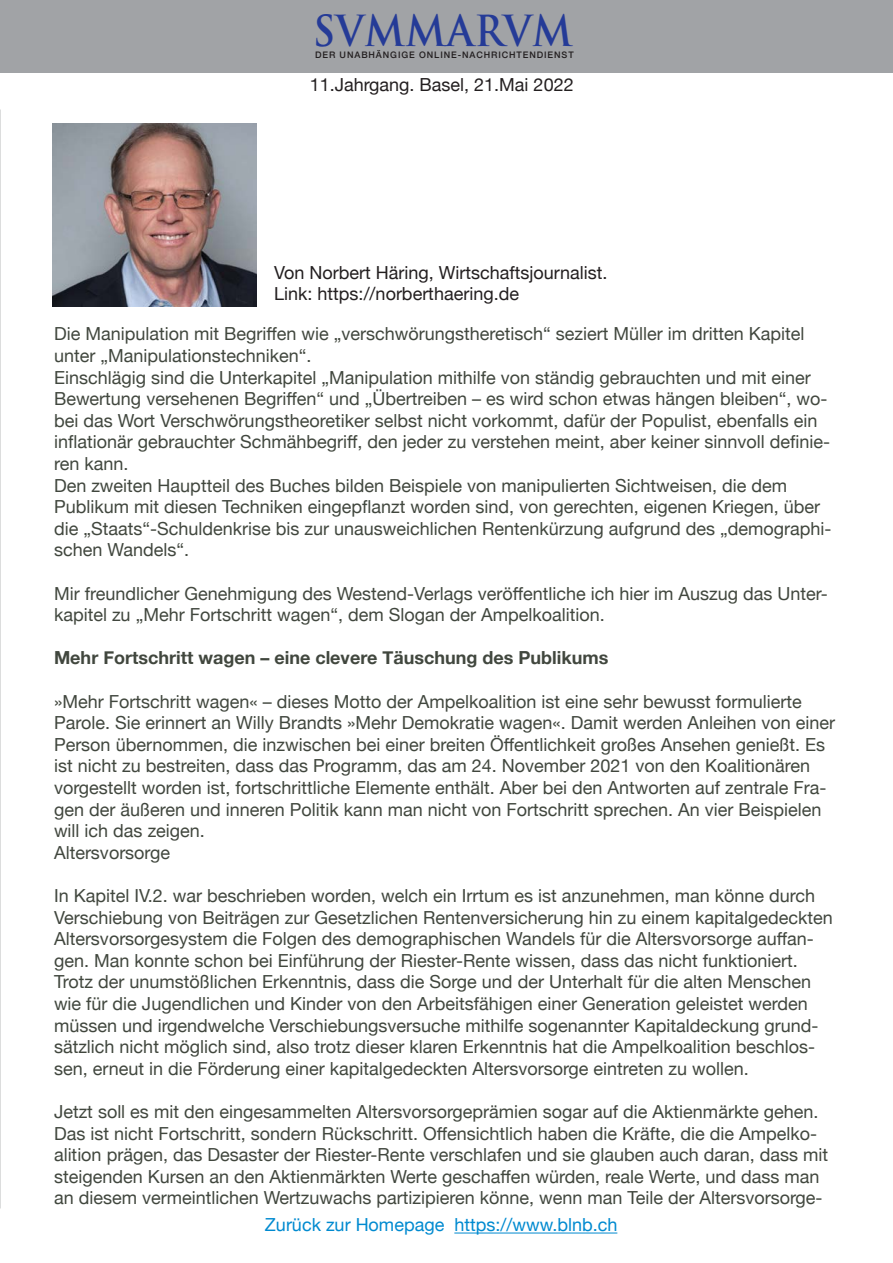
<style>
.page{position:relative;width:893px;height:1263px;background:#fff}
.page>*{position:absolute;margin:0;border:0;box-sizing:border-box;transform-origin:0 0}
.t1{font:700 41.7px "Trajan Pro";letter-spacing:.01em;color:#253b97;scale:.93 1}
.t2{font:18px/21.6px "Helvetica Neue";color:#41473e}
.t3{font:18px "Helvetica Neue";color:#231f20}
.t4{font:700 18px "Helvetica Neue";color:#41473e}
.t5{font:18px "Helvetica Neue";color:#008ad0}
.t6{font:500 9px "Helvetica Neue";letter-spacing:.1em;color:#231f20}
</style>
<div class="page">
<hr style="left:454px;top:1232px;width:163px;height:1px;background:#008ad0">
<div style="left:0;top:1px;width:893px;height:72px;background:#a1a3a6"></div>
<img style="left:53px;top:123px;width:203px;height:184px">
<h1 class="t1" style="left:313px;top:5px;width:281px">SVMMARVM</h1>
<p class="t6" style="left:315px;top:47px;width:260px">DER UNABHÄNGIGE ONLINE-NACHRICHTENDIENST</p>
<p class="t3" style="left:310px;top:72px;width:265px">11.Jahrgang. Basel, 21.Mai 2022</p>
<p class="t3" style="left:274px;top:259px;width:335px">Von Norbert Häring, Wirtschaftsjournalist.</p>
<p class="t3" style="left:274px;top:281px;width:246px">Link: https://norberthaering.de</p>
<p class="t2" style="left:54px;top:324px;width:752px">Die Manipulation mit Begriffen wie „verschwörungstheretisch“ seziert Müller im dritten Kapitel unter „Manipulationstechniken“.</p>
<p class="t2" style="left:54px;top:367px;width:778px">Einschlägig sind die Unterkapitel „Manipulation mithilfe von ständig gebrauchten und mit einer Bewertung versehenen Begriffen“ und „Übertreiben – es wird schon etwas hängen bleiben“, wo&shy;bei das Wort Verschwörungstheoretiker selbst nicht vorkommt, dafür der Populist, ebenfalls ein inflationär gebrauchter Schmähbegriff, den jeder zu verstehen meint, aber keiner sinnvoll definie&shy;ren kann.</p>
<p class="t2" style="left:54px;top:475px;width:779px">Den zweiten Hauptteil des Buches bilden Beispiele von manipulierten Sichtweisen, die dem Publikum mit diesen Techniken eingepflanzt worden sind, von gerechten, eigenen Kriegen, über die „Staats“-Schuldenkrise bis zur unausweichlichen Rentenkürzung aufgrund des „demographi&shy;schen Wandels“.</p>
<p class="t2" style="left:54px;top:583px;width:775px">Mir freundlicher Genehmigung des Westend-Verlags veröffentliche ich hier im Auszug das Unter&shy;kapitel zu „Mehr Fortschritt wagen“, dem Slogan der Ampelkoalition.</p>
<p class="t4" style="left:54px;top:644px;width:556px">Mehr Fortschritt wagen – eine clevere Täuschung des Publikums</p>
<p class="t2" style="left:54px;top:691px;width:783px">»Mehr Fortschritt wagen« – dieses Motto der Ampelkoalition ist eine sehr bewusst formulierte Parole. Sie erinnert an Willy Brandts »Mehr Demokratie wagen«. Damit werden Anleihen von einer Person übernommen, die inzwischen bei einer breiten Öffentlichkeit großes Ansehen genießt. Es ist nicht zu bestreiten, dass das Programm, das am 24. November 2021 von den Koalitionären vorgestellt worden ist, fortschrittliche Elemente enthält. Aber bei den Antworten auf zentrale Fra&shy;gen der äußeren und inneren Politik kann man nicht von Fortschritt sprechen. An vier Beispielen will ich das zeigen.</p>
<p class="t2" style="left:54px;top:843px;width:118px">Altersvorsorge</p>
<p class="t2" style="left:54px;top:886px;width:780px">In Kapitel IV.2. war beschrieben worden, welch ein Irrtum es ist anzunehmen, man könne durch Verschiebung von Beiträgen zur Gesetzlichen Rentenversicherung hin zu einem kapitalgedeckten Altersvorsorgesystem die Folgen des demographischen Wandels für die Altersvorsorge auffan&shy;gen. Man konnte schon bei Einführung der Riester-Rente wissen, dass das nicht funktioniert.</p>
<p class="t2" style="left:54px;top:972px;width:766px">Trotz der unumstößlichen Erkenntnis, dass die Sorge und der Unterhalt für die alten Menschen wie für die Jugendlichen und Kinder von den Arbeitsfähigen einer Generation geleistet werden müssen und irgendwelche Verschiebungsversuche mithilfe sogenannter Kapitaldeckung grund&shy;sätzlich nicht möglich sind, also trotz dieser klaren Erkenntnis hat die Ampelkoalition beschlos&shy;sen, erneut in die Förderung einer kapitalgedeckten Altersvorsorge eintreten zu wollen.</p>
<p class="t2" style="left:54px;top:1102px;width:776px">Jetzt soll es mit den eingesammelten Altersvorsorgeprämien sogar auf die Aktienmärkte gehen.<br>Das ist nicht Fortschritt, sondern Rückschritt. Offensichtlich haben die Kräfte, die die Ampelko&shy;alition prägen, das Desaster der Riester-Rente verschlafen und sie glauben auch daran, dass mit steigenden Kursen an den Aktienmärkten Werte geschaffen würden, reale Werte, und dass man an diesem vermeintlichen Wertzuwachs partizipieren könne, wenn man Teile der Altersvorsorge-</p>
<p class="t5" style="left:265px;top:1212px;width:354px">Zurück zur Homepage https://www.blnb.ch</p>
</div>
